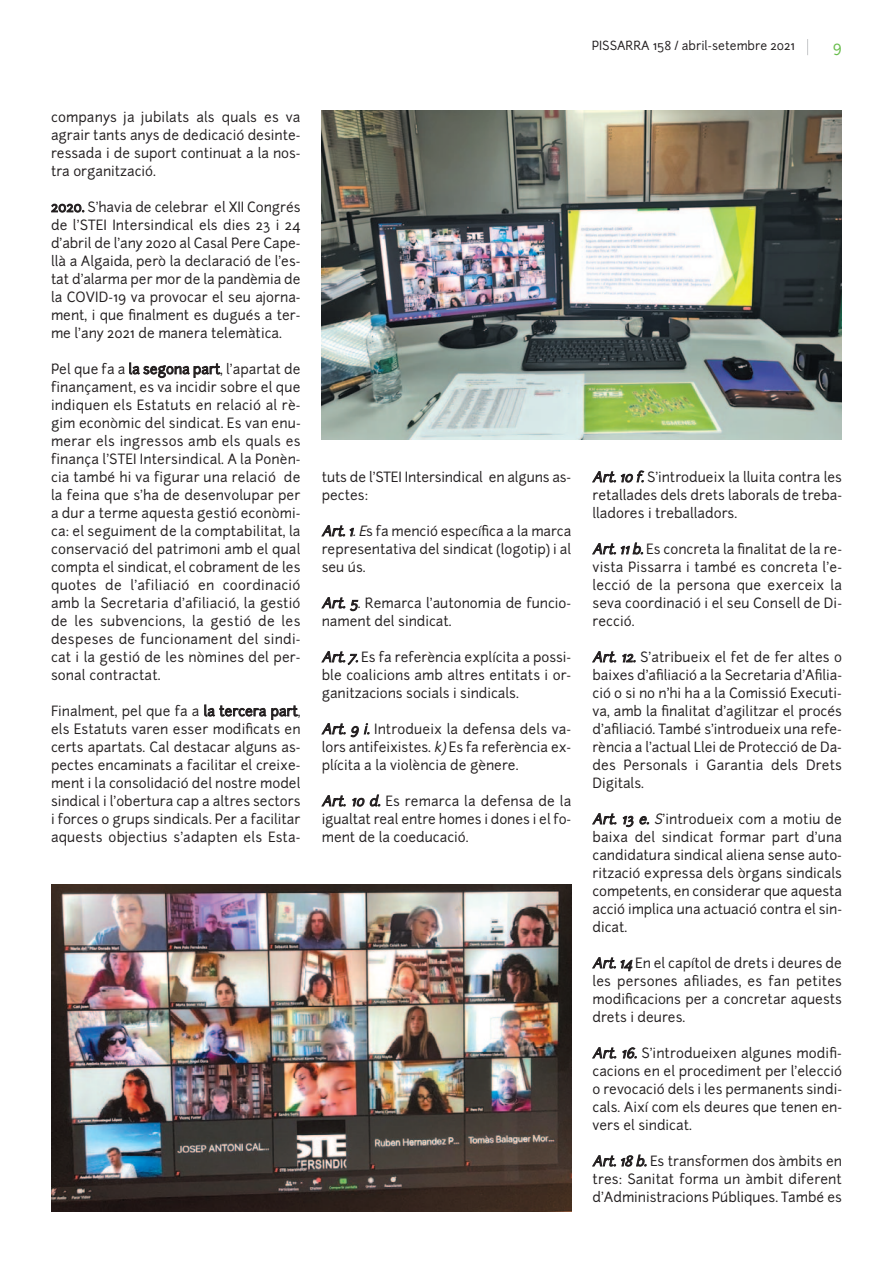
<style>
.page{position:relative;width:893px;height:1263px;background:#fff}
.page>*{position:absolute;margin:0;border:0;box-sizing:border-box;transform-origin:0 0}
.t1{font:15px "Junction";color:#67bd4a}
.t2{font:13.5px/18px "Junction";color:#231f20;text-align:justify}
.t3{font:12px "Junction";color:#231f20}
.s1{font-style:italic}
</style>
<div class="page">
<svg style="left:807px;top:39px;width:1px;height:16px"></svg>
<img style="left:322px;top:111px;width:520px;height:329px">
<img style="left:51px;top:884px;width:520px;height:328px">
<p class="t3" style="left:592px;top:40px;width:205px">PISSARRA 158 / abril-setembre 2021</p>
<p class="t1" style="left:833px;top:40px;width:11px">9</p>
<p class="t2" style="left:51px;top:109px;width:251px">companys ja jubilats als quals es va agrair tants anys de dedicació desinte&shy;ressada i de suport continuat a la nos&shy;tra organització.</p>
<p class="t2" style="left:51px;top:199px;width:251px">2020. S’havia de celebrar el XII Congrés de l’STEI Intersindical els dies 23 i 24 d’abril de l’any 2020 al Casal Pere Cape&shy;llà a Algaida, però la declaració de l’es&shy;tat d’alarma per mor de la pandèmia de la COVID-19 va provocar el seu ajorna&shy;ment, i que finalment es dugués a ter&shy;me l’any 2021 de manera telemàtica.</p>
<p class="t2" style="left:51px;top:361px;width:251px">Pel que fa a la segona part, l’apartat de finançament, es va incidir sobre el que indiquen els Estatuts en relació al rè&shy;gim econòmic del sindicat. Es van enu&shy;merar els ingressos amb els quals es finança l’STEI Intersindical. A la Ponèn&shy;cia també hi va figurar una relació de la feina que s’ha de desenvolupar per a dur a terme aquesta gestió econòmi&shy;ca: el seguiment de la comptabilitat, la conservació del patrimoni amb el qual compta el sindicat, el cobrament de les quotes de l’afiliació en coordinació amb la Secretaria d’afiliació, la gestió de les subvencions, la gestió de les despeses de funcionament del sindi&shy;cat i la gestió de les nòmines del per&shy;sonal contractat.</p>
<p class="t2" style="left:51px;top:703px;width:251px">Finalment, pel que fa a la tercera part, els Estatuts varen esser modificats en certs apartats. Cal destacar alguns as&shy;pectes encaminats a facilitar el creixe&shy;ment i la consolidació del nostre model sindical i l’obertura cap a altres sectors i forces o grups sindicals. Per a facilitar aquests objectius s’adapten els Esta-</p>
<p class="t2" style="left:322px;top:469px;width:251px">tuts de l’STEI Intersindical en alguns as&shy;pectes:</p>
<p class="t2" style="left:322px;top:523px;width:251px"><span class="s1">Art.1.E</span>s fa menció específica a la marca representativa del sindicat (logotip) i al seu ús.</p>
<p class="t2" style="left:322px;top:595px;width:251px"><span class="s1">Art. 5</span>. Remarca l’autonomia de funcio&shy;nament del sindicat.</p>
<p class="t2" style="left:322px;top:649px;width:251px"><span class="s1">Art.7.</span>Es fa referència explícita a possi&shy;ble coalicions amb altres entitats i or&shy;ganitzacions socials i sindicals.</p>
<p class="t2" style="left:322px;top:721px;width:251px"><span class="s1">Art. 9 i.</span> Introdueix la defensa dels va&shy;lors antifeixistes. <span class="s1">k)</span>Es fa referència ex&shy;plícita a la violència de gènere.</p>
<p class="t2" style="left:322px;top:793px;width:251px"><span class="s1">Art. 10 d.</span> Es remarca la defensa de la igualtat real entre homes i dones i el fo&shy;ment de la coeducació.</p>
<p class="t2" style="left:592px;top:469px;width:251px"><span class="s1">Art.10 f.</span>S’introdueix la lluita contra les retallades dels drets laborals de treba&shy;lladores i treballadors.</p>
<p class="t2" style="left:592px;top:541px;width:251px"><span class="s1">Art.11b.</span>Es concreta la finalitat de la re&shy;vista Pissarra i també es concreta l’e&shy;lecció de la persona que exerceix la seva coordinació i el seu Consell de Di&shy;recció.</p>
<p class="t2" style="left:592px;top:649px;width:251px"><span class="s1">Art. 12.</span> S’atribueix el fet de fer altes o baixes d’afiliació a la Secretaria d’Afilia&shy;ció o si no n’hi ha a la Comissió Executi&shy;va, amb la finalitat d’agilitzar el procés d’afiliació. També s’introdueix una refe&shy;rència a l’actual Llei de Protecció de Da&shy;des Personals i Garantia dels Drets Digitals.</p>
<p class="t2" style="left:592px;top:811px;width:251px"><span class="s1">Art. 13 e. S</span>’introdueix com a motiu de baixa del sindicat formar part d’una candidatura sindical aliena sense auto&shy;rització expressa dels òrgans sindicals competents, en considerar que aquesta acció implica una actuació contra el sin&shy;dicat.</p>
<p class="t2" style="left:592px;top:955px;width:251px"><span class="s1">Art.14</span>En el capítol de drets i deures de les persones afiliades, es fan petites modificacions per a concretar aquests drets i deures.</p>
<p class="t2" style="left:592px;top:1045px;width:251px"><span class="s1">Art. 16.</span> S’introdueixen algunes modifi&shy;cacions en el procediment per l’elecció o revocació dels i les permanents sindi&shy;cals. Així com els deures que tenen en&shy;vers el sindicat.</p>
<p class="t2" style="left:592px;top:1153px;width:251px"><span class="s1">Art.18 b.</span>Es transformen dos àmbits en tres: Sanitat forma un àmbit diferent d’Administracions Públiques. També es</p>
</div>
